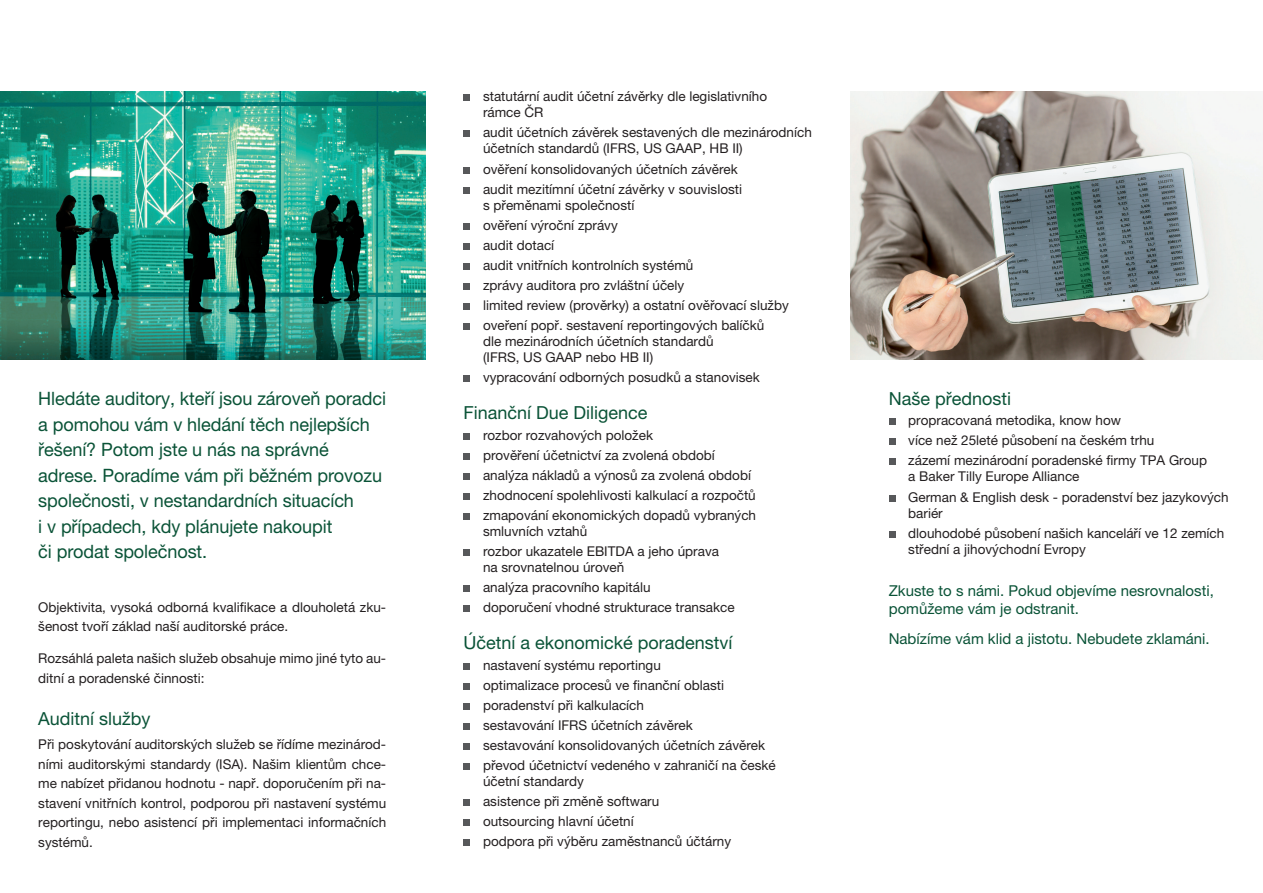
<style>
.page{position:relative;width:1263px;height:893px;background:#fff}
.page>*{position:absolute;margin:0;border:0;box-sizing:border-box;transform-origin:0 0}
.podtitulek{font:18.45px/25.5px "Helvetica Neue LT Pro";letter-spacing:-.005em;color:#0a5337}
.podtitulek-2{font:18px "Helvetica Neue LT Pro";color:#0a5337}
.body_new{font:15px/18px "Helvetica Neue LT Pro";color:#0a5337}
.body_new-2{font:13.5px/16.2px "Helvetica Neue LT Pro";color:#231f20}
.podtitulek-3{font:13.5px/19.5px "Helvetica Neue LT Pro";color:#231f20}
</style>
<div class="page">
<img style="left:0;top:91px;width:425px;height:268px">
<img style="left:850px;top:91px;width:413px;height:268px">
<div style="left:463px;top:94px;width:7px;height:7px;background:#57585a"></div>
<div style="left:463px;top:130px;width:7px;height:7px;background:#57585a"></div>
<div style="left:463px;top:167px;width:7px;height:7px;background:#57585a"></div>
<div style="left:463px;top:187px;width:7px;height:7px;background:#57585a"></div>
<div style="left:463px;top:223px;width:7px;height:7px;background:#57585a"></div>
<div style="left:463px;top:243px;width:7px;height:7px;background:#57585a"></div>
<div style="left:463px;top:263px;width:7px;height:7px;background:#57585a"></div>
<div style="left:463px;top:283px;width:7px;height:7px;background:#57585a"></div>
<div style="left:463px;top:303px;width:7px;height:7px;background:#57585a"></div>
<div style="left:463px;top:323px;width:7px;height:7px;background:#57585a"></div>
<div style="left:463px;top:376px;width:7px;height:6px;background:#57585a"></div>
<div style="left:463px;top:433px;width:7px;height:7px;background:#57585a"></div>
<div style="left:463px;top:453px;width:7px;height:7px;background:#57585a"></div>
<div style="left:463px;top:473px;width:7px;height:7px;background:#57585a"></div>
<div style="left:463px;top:493px;width:7px;height:7px;background:#57585a"></div>
<div style="left:463px;top:513px;width:7px;height:7px;background:#57585a"></div>
<div style="left:463px;top:549px;width:7px;height:7px;background:#57585a"></div>
<div style="left:463px;top:585px;width:7px;height:7px;background:#57585a"></div>
<div style="left:463px;top:605px;width:7px;height:7px;background:#57585a"></div>
<div style="left:463px;top:663px;width:7px;height:6px;background:#57585a"></div>
<div style="left:463px;top:683px;width:7px;height:6px;background:#57585a"></div>
<div style="left:463px;top:703px;width:7px;height:7px;background:#57585a"></div>
<div style="left:463px;top:723px;width:7px;height:7px;background:#57585a"></div>
<div style="left:463px;top:743px;width:7px;height:7px;background:#57585a"></div>
<div style="left:463px;top:763px;width:7px;height:7px;background:#57585a"></div>
<div style="left:463px;top:799px;width:7px;height:7px;background:#57585a"></div>
<div style="left:463px;top:819px;width:7px;height:7px;background:#57585a"></div>
<div style="left:463px;top:839px;width:7px;height:7px;background:#57585a"></div>
<div style="left:889px;top:418px;width:6px;height:7px;background:#57585a"></div>
<div style="left:889px;top:438px;width:6px;height:7px;background:#57585a"></div>
<div style="left:889px;top:458px;width:6px;height:7px;background:#57585a"></div>
<svg style="left:889px;top:495px;width:6px;height:6px"></svg>
<div style="left:889px;top:531px;width:6px;height:7px;background:#57585a"></div>
<p class="podtitulek" style="left:38px;top:386px;width:349px">Hledáte auditory, kteří jsou zároveň poradci a pomohou vám v hledání těch nejlepších řešení? Potom jste u nás na správné adrese. Poradíme vám při běžném provozu společnosti, v nestandardních situacích<br>i v případech, kdy plánujete nakoupit<br>či prodat společnost.</p>
<p class="podtitulek-3" style="left:38px;top:597px;width:349px">Objektivita, vysoká odborná kvalifikace a dlouholetá zku&shy;šenost tvoří základ naší auditorské práce.</p>
<p class="body_new-2" style="left:38px;top:649px;width:349px;line-height:19.5px">Rozsáhlá paleta našich služeb obsahuje mimo jiné tyto au&shy;ditní a poradenské činnosti:</p>
<p class="podtitulek-2" style="left:38px;top:708px;width:114px">Auditní služby</p>
<p class="body_new-2" style="left:38px;top:734px;width:349px;line-height:19.5px;text-align:justify">Při poskytování auditorských služeb se řídíme mezinárod&shy;ními auditorskými standardy (ISA). Našim klientům chce&shy;me nabízet přidanou hodnotu - např. doporučením při na&shy;stavení vnitřních kontrol, podporou při nastavení systému reportingu, nebo asistencí při implementaci informačních systémů.</p>
<p class="body_new-2" style="left:483px;top:88px;width:286px">statutární audit účetní závěrky dle legislativního rámce ČR</p>
<p class="body_new-2" style="left:483px;top:124px;width:330px">audit účetních závěrek sestavených dle mezinárodních účetních standardů (IFRS, US GAAP, HB II)</p>
<p class="body_new-2" style="left:483px;top:160px;width:256px">ověření konsolidovaných účetních závěrek</p>
<p class="body_new-2" style="left:483px;top:180px;width:261px">audit mezitímní účetní závěrky v souvislosti s přeměnami společností</p>
<p class="body_new-2" style="left:483px;top:217px;width:136px">ověření výroční zprávy</p>
<p class="body_new-2" style="left:483px;top:237px;width:73px">audit dotací</p>
<p class="body_new-2" style="left:483px;top:257px;width:212px">audit vnitřních kontrolních systémů</p>
<p class="body_new-2" style="left:483px;top:277px;width:203px">zprávy auditora pro zvláštní účely</p>
<p class="body_new-2" style="left:483px;top:297px;width:307px">limited review (prověrky) a ostatní ověřovací služby</p>
<p class="body_new-2" style="left:483px;top:317px;width:283px">oveření popř. sestavení reportingových balíčků dle mezinárodních účetních standardů<br>(IFRS, US GAAP nebo HB II)</p>
<p class="body_new-2" style="left:483px;top:369px;width:278px">vypracování odborných posudků a stanovisek</p>
<p class="podtitulek-2" style="left:463px;top:402px;width:186px">Finanční Due Diligence</p>
<p class="body_new-2" style="left:483px;top:427px;width:171px">rozbor rozvahových položek</p>
<p class="body_new-2" style="left:483px;top:447px;width:233px">prověření účetnictví za zvolená období</p>
<p class="body_new-2" style="left:483px;top:467px;width:270px">analýza nákladů a výnosů za zvolená období</p>
<p class="body_new-2" style="left:483px;top:487px;width:274px">zhodnocení spolehlivosti kalkulací a rozpočtů</p>
<p class="body_new-2" style="left:483px;top:507px;width:275px">zmapování ekonomických dopadů vybraných smluvních vztahů</p>
<p class="body_new-2" style="left:483px;top:543px;width:237px">rozbor ukazatele EBITDA a jeho úprava na srovnatelnou úroveň</p>
<p class="body_new-2" style="left:483px;top:579px;width:169px">analýza pracovního kapitálu</p>
<p class="body_new-2" style="left:483px;top:599px;width:253px">doporučení vhodné strukturace transakce</p>
<p class="podtitulek-2" style="left:463px;top:632px;width:271px">Účetní a ekonomické poradenství</p>
<p class="body_new-2" style="left:483px;top:656px;width:179px">nastavení systému reportingu</p>
<p class="body_new-2" style="left:483px;top:676px;width:243px">optimalizace procesů ve finanční oblasti</p>
<p class="body_new-2" style="left:483px;top:696px;width:163px">poradenství při kalkulacích</p>
<p class="body_new-2" style="left:483px;top:716px;width:211px">sestavování IFRS účetních závěrek</p>
<p class="body_new-2" style="left:483px;top:736px;width:284px">sestavování konsolidovaných účetních závěrek</p>
<p class="body_new-2" style="left:483px;top:757px;width:294px">převod účetnictví vedeného v zahraničí na české účetní standardy</p>
<p class="body_new-2" style="left:483px;top:793px;width:178px">asistence při změně softwaru</p>
<p class="body_new-2" style="left:483px;top:813px;width:152px">outsourcing hlavní účetní</p>
<p class="body_new-2" style="left:483px;top:833px;width:250px">podpora při výběru zaměstnanců účtárny</p>
<p class="podtitulek-2" style="left:889px;top:388px;width:124px">Naše přednosti</p>
<p class="body_new-2" style="left:908px;top:412px;width:214px">propracovaná metodika, know how</p>
<p class="body_new-2" style="left:908px;top:432px;width:248px">více než 25leté působení na českém trhu</p>
<p class="body_new-2" style="left:908px;top:452px;width:300px">zázemí mezinárodní poradenské firmy TPA Group a Baker Tilly Europe Alliance</p>
<p class="body_new-2" style="left:908px;top:488px;width:322px">German &amp; English desk - poradenství bez jazykových bariér</p>
<p class="body_new-2" style="left:908px;top:525px;width:318px">dlouhodobé působení našich kanceláří ve 12 zemích střední a jihovýchodní Evropy</p>
<p class="body_new" style="left:889px;top:581px;width:327px">Zkuste to s námi. Pokud objevíme nesrovnalosti, pomůžeme vám je odstranit.</p>
<p class="body_new" style="left:889px;top:629px;width:322px">Nabízíme vám klid a jistotu. Nebudete zklamáni.</p>
</div>
